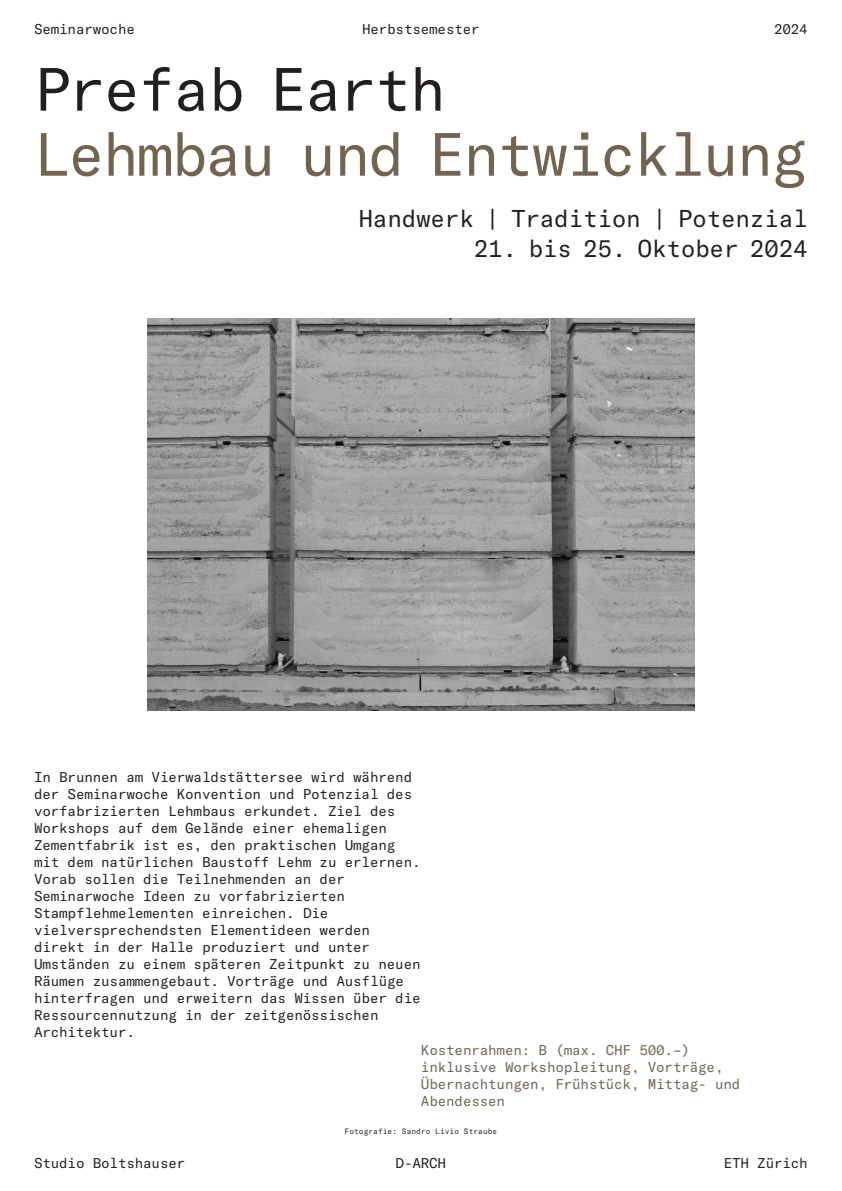
<style>
.page{position:relative;width:842px;height:1191px;background:#fff}
.page>*{position:absolute;margin:0;border:0;box-sizing:border-box;transform-origin:0 0}
.Headline-GTAmericaMono-60pt{font:60px "GT America Mono";letter-spacing:-.05em;color:#726451}
.Headline-GTAmericaMono-60pt-2{font:60px "GT America Mono";letter-spacing:-.04em;color:#231f20}
.Teaser-GTAmericaMono-24pt{font:24px "GT America Mono";letter-spacing:-.02em;color:#231f20}
.Lauftext-GTAmericaMono-14pt{font:14px/17px "GT America Mono";letter-spacing:-.02em;color:#231f20}
.Lauftext-GTAmericaMono-14pt-2{font:14px/17px "GT America Mono";letter-spacing:-.02em;color:#726451}
.Kopfzeile-Fusszeile-GTAmericaMono-14pt{font:14px "GT America Mono";letter-spacing:-.02em;color:#231f20}
.Credits-GTAmericaMono-7_7pt{font:7.7px "GT America Mono";color:#231f20}
</style>
<div class="page">
<img style="left:147px;top:319px;width:548px;height:391px">
<p class="Kopfzeile-Fusszeile-GTAmericaMono-14pt" style="left:34px;top:21px;width:103px">Seminarwoche</p>
<p class="Kopfzeile-Fusszeile-GTAmericaMono-14pt" style="left:774px;top:21px;width:35px">2024</p>
<p class="Kopfzeile-Fusszeile-GTAmericaMono-14pt" style="left:362px;top:21px;width:119px">Herbstsemester</p>
<p class="Headline-GTAmericaMono-60pt-2" style="left:34px;top:56px;width:414px">Prefab Earth</p>
<p class="Headline-GTAmericaMono-60pt" style="left:34px;top:121px;width:775px">Lehmbau und Entwicklung</p>
<p class="Teaser-GTAmericaMono-24pt" style="left:358px;top:205px;width:451px">Handwerk | Tradition | Potenzial</p>
<p class="Teaser-GTAmericaMono-24pt" style="left:474px;top:235px;width:336px">21. bis 25. Oktober 2024</p>
<p class="Lauftext-GTAmericaMono-14pt" style="left:34px;top:768px;width:388px">In Brunnen am Vierwaldstättersee wird während der Seminarwoche Konvention und Potenzial des vorfabrizierten Lehmbaus erkundet. Ziel des Workshops auf dem Gelände einer ehemaligen Zementfabrik ist es, den praktischen Umgang mit dem natürlichen Baustoff Lehm zu erlernen.<br>Vorab sollen die Teilnehmenden an der Seminarwoche Ideen zu vorfabrizierten Stampflehmelementen einreichen. Die vielversprechendsten Elementideen werden direkt in der Halle produziert und unter Umständen zu einem späteren Zeitpunkt zu neuen Räumen zusammengebaut. Vorträge und Ausflüge hinterfragen und erweitern das Wissen über die Ressourcennutzung in der zeitgenössischen Architektur.</p>
<p class="Lauftext-GTAmericaMono-14pt-2" style="left:421px;top:1041px;width:321px">Kostenrahmen: B (max. CHF 500.–) inklusive Workshopleitung, Vorträge,<br>Übernachtungen, Frühstück, Mittag- und<br>Abendessen</p>
<p class="Credits-GTAmericaMono-7_7pt" style="left:345px;top:1127px;width:154px">Fotografie: Sandro Livio Straube</p>
<p class="Kopfzeile-Fusszeile-GTAmericaMono-14pt" style="left:34px;top:1155px;width:153px">Studio Boltshauser</p>
<p class="Kopfzeile-Fusszeile-GTAmericaMono-14pt" style="left:724px;top:1155px;width:86px">ETH Zürich</p>
<p class="Kopfzeile-Fusszeile-GTAmericaMono-14pt" style="left:396px;top:1155px;width:52px">D-ARCH</p>
</div>
